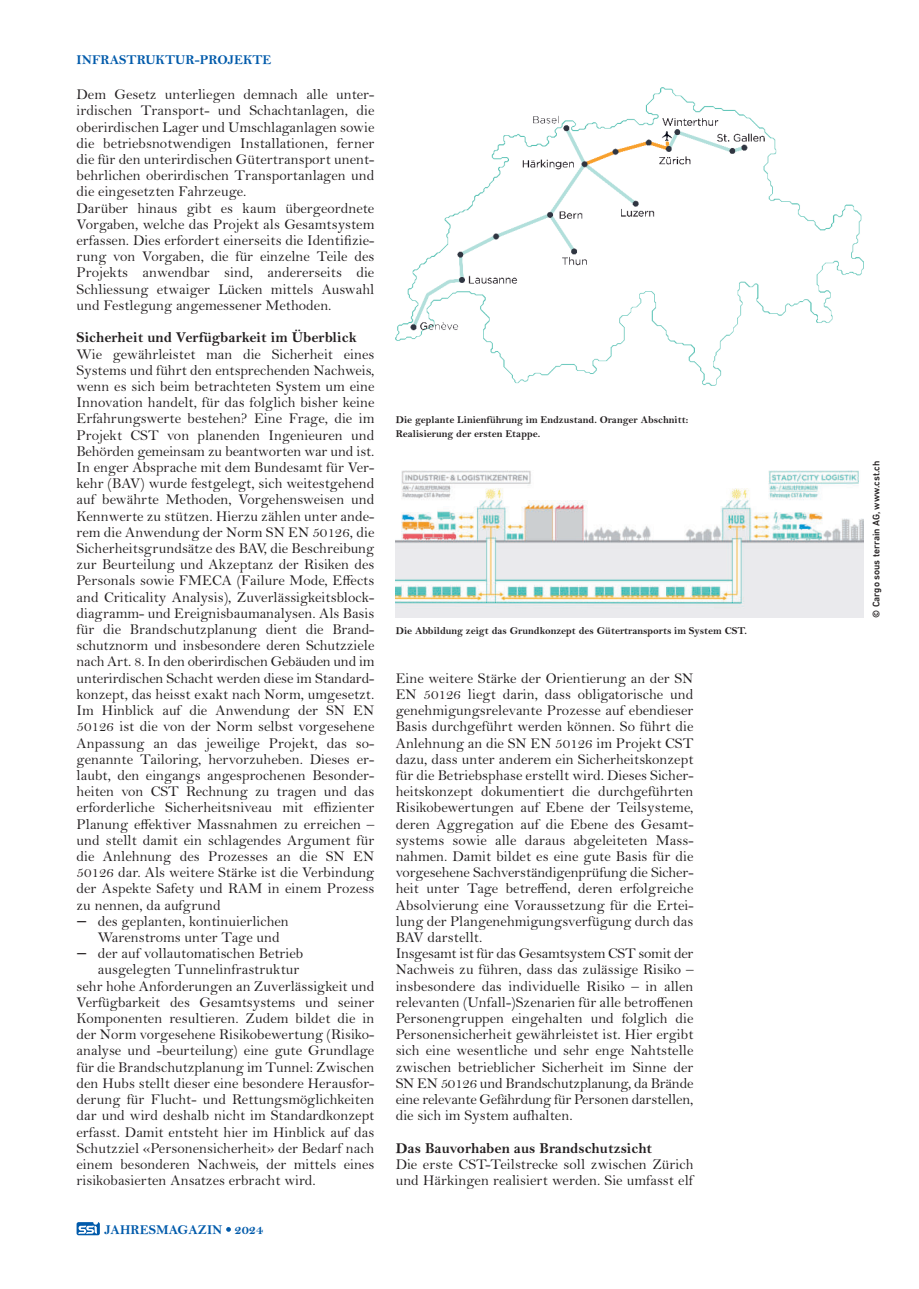
<style>
.page{position:relative;width:919px;height:1289px;background:#fff}
.page>*{position:absolute;margin:0;border:0;box-sizing:border-box;transform-origin:0 0}
.t1{font:15px/16.2px "Bell MT Std";color:#231f20}
.t2{font:700 15px "Bell MT Std";color:#231f20}
.t3{font:700 13.5px "Bell MT Std";color:#015aaa}
.t4{font:700 10.5px/13.5px "Bell MT Std";color:#231f20}
.t5{font:500 9.75px "DIN Next LT Pro";color:#231f20}
.s1{font-family:"Georgia";font-weight:700}
</style>
<div class="page">
<svg style="left:77px;top:1222px;width:23px;height:13px"></svg>
<svg style="left:226px;top:1227px;width:5px;height:4px"></svg>
<img style="left:395px;top:88px;width:468px;height:297px">
<img style="left:395px;top:470px;width:468px;height:148px">
<p class="t3" style="left:77px;top:53px;width:196px">INFRASTRUKTUR-PROJEKTE</p>
<p class="t1" style="left:77px;top:87px;width:299px">Dem Gesetz unterliegen demnach alle unter&shy;irdischen Transport- und Schachtanlagen, die oberirdischen Lager und Umschlaganlagen sowie die betriebsnotwendigen Installationen, ferner die für den unterirdischen Gütertransport unent&shy;behrlichen oberirdischen Transportanlagen und die eingesetzten Fahrzeuge.<br>Darüber hinaus gibt es kaum übergeordnete Vorgaben, welche das Projekt als Gesamtsystem erfassen. Dies erfordert einerseits die Identifizie&shy;rung von Vorgaben, die für einzelne Teile des Projekts anwendbar sind, andererseits die Schliessung etwaiger Lücken mittels Auswahl und Festlegung angemessener Methoden.</p>
<p class="t2" style="left:77px;top:330px;width:282px">Sicherheit und Verfügbarkeit im Überblick</p>
<p class="t1" style="left:77px;top:346px;width:299px;text-align:justify">Wie gewährleistet man die Sicherheit eines Systems und führt den entsprechenden Nachweis, wenn es sich beim betrachteten System um eine Innovation handelt, für das folglich bisher keine Erfahrungswerte bestehen? Eine Frage, die im Projekt CST von planenden Ingenieuren und Behörden gemeinsam zu beantworten war und ist.<br>In enger Absprache mit dem Bundesamt für Ver&shy;kehr (BAV) wurde festgelegt, sich weitestgehend auf bewährte Methoden, Vorgehensweisen und Kennwerte zu stützen. Hierzu zählen unter ande&shy;rem die Anwendung der Norm SN EN 50126, die Sicherheitsgrundsätze des BAV, die Beschreibung zur Beurteilung und Akzeptanz der Risiken des Personals sowie FMECA (Failure Mode, Effects and Criticality Analysis), Zuverlässigkeitsblock&shy;diagramm- und Ereignisbaumanalysen. Als Basis für die Brandschutzplanung dient die Brand&shy;schutznorm und insbesondere deren Schutz ziele nach Art. 8. In den oberirdischen Gebäuden und im unterirdischen Schacht werden diese im Standard&shy;konzept, das heisst exakt nach Norm, umgesetzt.<br>Im Hinblick auf die Anwendung der SN EN 50126 ist die von der Norm selbst vorgesehene Anpassung an das jeweilige Projekt, das so&shy;genannte Tailoring, hervorzuheben. Dieses er&shy;laubt, den eingangs angesprochenen Besonder&shy;heiten von CST Rechnung zu tragen und das erforderliche Sicherheitsniveau mit effizienter Planung effektiver Massnahmen zu erreichen – und stellt damit ein schlagendes Argument für die Anlehnung des Prozesses an die SN EN 50126 dar. Als weitere Stärke ist die Verbindung der Aspekte Safety und RAM in einem Prozess zu nennen, da aufgrund</p>
<p class="t1" style="left:98px;top:913px;width:192px;text-indent:-21px"><span class="s1">–</span> des geplanten, kontinuierlichen<br>Warenstroms unter Tage und</p>
<p class="t1" style="left:77px;top:946px;width:228px"><span class="s1">–</span> der auf vollautomatischen Betrieb</p>
<p class="t1" style="left:98px;top:962px;width:203px">ausgelegten Tunnelinfrastruktur</p>
<p class="t1" style="left:77px;top:978px;width:299px">sehr hohe Anforderungen an Zuverlässigkeit und</p>
<p class="t1" style="left:77px;top:994px;width:299px">Verfügbarkeit des Gesamtsystems und seiner</p>
<p class="t1" style="left:77px;top:1011px;width:299px">Komponenten resultieren. Zudem bildet die in</p>
<p class="t1" style="left:77px;top:1027px;width:299px">der Norm vorgesehene Risikobewertung (Risiko-</p>
<p class="t1" style="left:77px;top:1043px;width:299px">analyse und -beurteilung) eine gute Grundlage</p>
<p class="t1" style="left:77px;top:1059px;width:299px">für die Brandschutzplanung im Tunnel: Zwischen</p>
<p class="t1" style="left:77px;top:1075px;width:299px">den Hubs stellt dieser eine besondere Herausfor-</p>
<p class="t1" style="left:77px;top:1092px;width:299px">derung für Flucht- und Rettungsmöglichkeiten</p>
<p class="t1" style="left:77px;top:1108px;width:299px">dar und wird deshalb nicht im Standardkonzept</p>
<p class="t1" style="left:77px;top:1124px;width:299px">erfasst. Damit entsteht hier im Hinblick auf das</p>
<p class="t1" style="left:77px;top:1140px;width:299px">Schutzziel «Personensicherheit» der Bedarf nach</p>
<p class="t1" style="left:77px;top:1156px;width:299px">einem besonderen Nachweis, der mittels eines</p>
<p class="t1" style="left:77px;top:1173px;width:241px">risikobasierten Ansatzes erbracht wird.</p>
<p class="t3" style="left:105px;top:1222px;width:160px">JAHRESMAGAZIN 2024</p>
<p class="t4" style="left:395px;top:413px;width:294px">Die geplante Linienführung im Endzustand. Oranger Abschnitt:<br>Realisierung der ersten Etappe.</p>
<p class="t4" style="left:395px;top:624px;width:353px">Die Abbildung zeigt das Grundkonzept des Gütertransports im System CST.</p>
<p class="t1" style="left:395px;top:670px;width:299px">Eine weitere Stärke der Orientierung an der SN EN 50126 liegt darin, dass obligatorische und genehmigungsrelevante Prozesse auf ebendieser Basis durchgeführt werden können. So führt die Anlehnung an die SN EN 50126 im Projekt CST dazu, dass unter anderem ein Sicherheitskonzept für die Betriebsphase erstellt wird. Dieses Sicher&shy;heitskonzept dokumentiert die durchgeführten Risikobewertungen auf Ebene der Teilsysteme, deren Aggregation auf die Ebene des Gesamt&shy;systems sowie alle daraus abgeleiteten Mass&shy;nahmen. Damit bildet es eine gute Basis für die vorgesehene Sachverständigenprüfung die Sicher&shy;heit unter Tage betreffend, deren erfolgreiche Absolvierung eine Voraussetzung für die Ertei&shy;lung der Plangenehmigungsverfügung durch das BAV darstellt.<br>Insgesamt ist für das Gesamtsystem CST somit der Nachweis zu führen, dass das zulässige Risiko – insbesondere das individuelle Risiko – in allen relevanten (Unfall-)Szenarien für alle betroffenen Personengruppen eingehalten und folglich die Personensicherheit gewährleistet ist. Hier ergibt sich eine wesentliche und sehr enge Nahtstelle zwischen betrieblicher Sicherheit im Sinne der SN EN 50126 und Brandschutzplanung, da Brände eine relevante Gefährdung für Personen darstellen, die sich im System aufhalten.</p>
<p class="t2" style="left:395px;top:1140px;width:258px">Das Bauvorhaben aus Brandschutzsicht</p>
<p class="t1" style="left:395px;top:1156px;width:299px">Die erste CST-Teilstrecke soll zwischen Zürich und Härkingen realisiert werden. Sie umfasst elf</p>
<p class="t5" style="left:872px;top:617px;width:158px;rotate:-90deg">© Cargo sous terrain AG, www.cst.ch</p>
</div>
